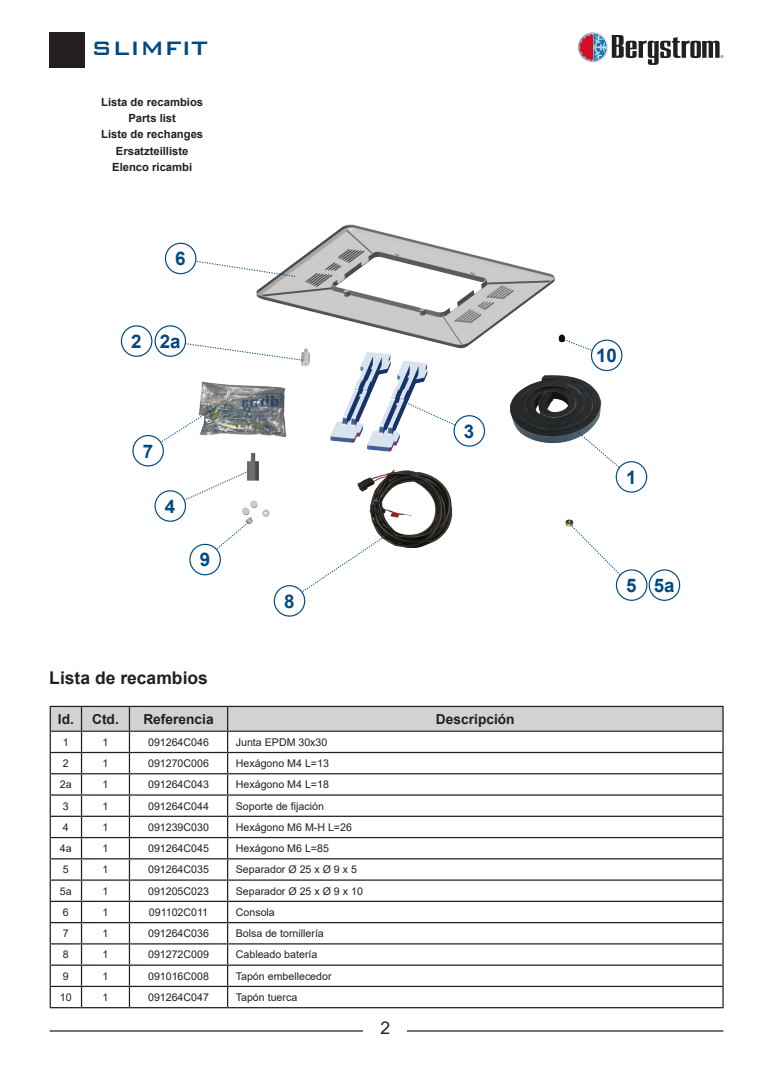
<style>
.page{position:relative;width:773px;height:1081px;background:#fff}
.page>*{position:absolute;margin:0;border:0;box-sizing:border-box;transform-origin:0 0}
.t1{font:500 26px "Bank Gothic BT";color:#004a7f}
.t2{font:700 18.75px "Arial";color:#004a7f}
.t3{font:700 17.5px "Arial";color:#231f20}
.t4{font:17.5px "Arial";color:#231f20}
.t5{font:700 13.75px "Arial";color:#231f20}
.t6{font:700 11.25px "Arial";color:#231f20}
.t7{font:10.62px "Arial";color:#231f20}
</style>
<div class="page">
<hr style="left:50px;top:1030px;width:673px;height:1px;background:#231f20">
<div style="left:363px;top:1021px;width:44px;height:19px;background:#fff"></div>
<svg style="left:578px;top:32px;width:30px;height:30px"></svg>
<svg style="left:579px;top:34px;width:144px;height:31px"></svg>
<div style="left:50px;top:32px;width:35px;height:35px;background:#231f20"></div>
<hr style="left:50px;top:1007px;width:31px;height:1px;background:#231f20">
<hr style="left:81px;top:1007px;width:48px;height:1px;background:#231f20">
<hr style="left:129px;top:1007px;width:98px;height:1px;background:#231f20">
<hr style="left:227px;top:1007px;width:496px;height:1px;background:#231f20">
<svg style="left:50px;top:706px;width:673px;height:301px"></svg>
<hr style="left:51px;top:730px;width:30px;height:2px;background:#231f20">
<hr style="left:81px;top:730px;width:48px;height:2px;background:#231f20">
<hr style="left:129px;top:730px;width:98px;height:2px;background:#231f20">
<hr style="left:227px;top:730px;width:495px;height:2px;background:#231f20">
<img style="left:177px;top:224px;width:447px;height:348px">
<svg style="left:179px;top:258px;width:116px;height:19px"></svg>
<div style="left:165px;top:243px;width:31px;height:31px;background:#fff;border-radius:50%"></div>
<div style="left:165px;top:243px;width:31px;height:31px;border:1px solid #004a7f;border-radius:50%"></div>
<svg style="left:152px;top:405px;width:67px;height:47px"></svg>
<svg style="left:174px;top:341px;width:129px;height:20px"></svg>
<svg style="left:174px;top:470px;width:75px;height:37px"></svg>
<div style="left:133px;top:435px;width:30px;height:31px;background:#fff;border-radius:50%"></div>
<div style="left:132px;top:435px;width:32px;height:31px;border:1px solid #004a7f;border-radius:50%"></div>
<div style="left:155px;top:326px;width:30px;height:30px;background:#fff;border-radius:50%"></div>
<div style="left:154px;top:325px;width:32px;height:32px;border:1px solid #004a7f;border-radius:50%"></div>
<div style="left:121px;top:325px;width:31px;height:32px;border:1px solid #004a7f;border-radius:50%"></div>
<div style="left:155px;top:491px;width:30px;height:30px;background:#fff;border-radius:50%"></div>
<div style="left:154px;top:490px;width:32px;height:32px;border:1px solid #004a7f;border-radius:50%"></div>
<svg style="left:568px;top:423px;width:59px;height:55px"></svg>
<div style="left:616px;top:462px;width:30px;height:30px;background:#fff;border-radius:50%"></div>
<div style="left:615px;top:461px;width:32px;height:32px;border:1px solid #004a7f;border-radius:50%"></div>
<svg style="left:569px;top:524px;width:55px;height:54px"></svg>
<div style="left:616px;top:570px;width:30px;height:30px;background:#fff;border-radius:50%"></div>
<div style="left:615px;top:569px;width:32px;height:32px;border:1px solid #004a7f;border-radius:50%"></div>
<div style="left:648px;top:569px;width:32px;height:32px;border:1px solid #004a7f;border-radius:50%"></div>
<svg style="left:203px;top:522px;width:46px;height:38px"></svg>
<svg style="left:287px;top:534px;width:100px;height:68px"></svg>
<div style="left:190px;top:544px;width:30px;height:31px;background:#fff;border-radius:50%"></div>
<div style="left:189px;top:544px;width:32px;height:31px;border:1px solid #004a7f;border-radius:50%"></div>
<div style="left:274px;top:586px;width:30px;height:30px;background:#fff;border-radius:50%"></div>
<div style="left:274px;top:585px;width:31px;height:32px;border:1px solid #004a7f;border-radius:50%"></div>
<svg style="left:405px;top:402px;width:64px;height:30px"></svg>
<div style="left:454px;top:416px;width:30px;height:30px;background:#fff;border-radius:50%"></div>
<div style="left:453px;top:415px;width:32px;height:32px;border:1px solid #004a7f;border-radius:50%"></div>
<svg style="left:563px;top:339px;width:39px;height:17px"></svg>
<div style="left:591px;top:340px;width:30px;height:30px;background:#fff;border-radius:50%"></div>
<div style="left:590px;top:339px;width:32px;height:32px;border:1px solid #004a7f;border-radius:50%"></div>
<h1 class="t1" style="left:91px;top:34px;width:118px">SLIMFIT</h1>
<p class="t6" style="left:101px;top:94px;width:103px">Lista de recambios</p>
<p class="t6" style="left:128px;top:110px;width:49px">Parts list</p>
<p class="t6" style="left:101px;top:127px;width:103px">Liste de rechanges</p>
<p class="t6" style="left:116px;top:143px;width:74px">Ersatzteilliste</p>
<p class="t6" style="left:112px;top:159px;width:82px">Elenco ricambi</p>
<p class="t2" style="left:175px;top:245px;width:12px">6</p>
<p class="t2" style="left:131px;top:328px;width:12px">2</p>
<p class="t2" style="left:160px;top:328px;width:22px">2a</p>
<p class="t2" style="left:143px;top:438px;width:12px">7</p>
<p class="t2" style="left:165px;top:493px;width:12px">4</p>
<p class="t2" style="left:200px;top:546px;width:12px">9</p>
<p class="t2" style="left:284px;top:588px;width:12px">8</p>
<p class="t2" style="left:464px;top:418px;width:12px">3</p>
<p class="t3" style="left:49px;top:665px;width:160px">Lista de recambios</p>
<p class="t5" style="left:58px;top:709px;width:18px">Id.</p>
<p class="t5" style="left:92px;top:709px;width:28px">Ctd.</p>
<p class="t5" style="left:143px;top:709px;width:72px">Referencia</p>
<p class="t5" style="left:436px;top:709px;width:80px">Descripción</p>
<p class="t7" style="left:63px;top:734px;width:7px">1</p>
<p class="t7" style="left:102px;top:734px;width:7px">1</p>
<p class="t7" style="left:148px;top:734px;width:62px">091264C046</p>
<p class="t7" style="left:236px;top:734px;width:93px">Junta EPDM 30x30</p>
<p class="t7" style="left:63px;top:756px;width:7px">2</p>
<p class="t7" style="left:102px;top:756px;width:7px">1</p>
<p class="t7" style="left:148px;top:756px;width:62px">091270C006</p>
<p class="t7" style="left:236px;top:756px;width:95px">Hexágono M4 L=13</p>
<p class="t7" style="left:60px;top:777px;width:13px">2a</p>
<p class="t7" style="left:102px;top:777px;width:7px">1</p>
<p class="t7" style="left:148px;top:777px;width:62px">091264C043</p>
<p class="t7" style="left:236px;top:777px;width:95px">Hexágono M4 L=18</p>
<p class="t7" style="left:63px;top:798px;width:7px">3</p>
<p class="t7" style="left:102px;top:798px;width:7px">1</p>
<p class="t7" style="left:148px;top:798px;width:62px">091264C044</p>
<p class="t7" style="left:236px;top:798px;width:89px">Soporte de fijación</p>
<p class="t7" style="left:63px;top:820px;width:7px">4</p>
<p class="t7" style="left:102px;top:820px;width:7px">1</p>
<p class="t7" style="left:148px;top:820px;width:62px">091239C030</p>
<p class="t7" style="left:236px;top:820px;width:118px">Hexágono M6 M-H L=26</p>
<p class="t7" style="left:60px;top:841px;width:13px">4a</p>
<p class="t7" style="left:102px;top:841px;width:7px">1</p>
<p class="t7" style="left:148px;top:841px;width:62px">091264C045</p>
<p class="t7" style="left:236px;top:841px;width:95px">Hexágono M6 L=85</p>
<p class="t7" style="left:63px;top:862px;width:7px">5</p>
<p class="t7" style="left:102px;top:862px;width:7px">1</p>
<p class="t7" style="left:148px;top:862px;width:62px">091264C035</p>
<p class="t7" style="left:236px;top:862px;width:123px">Separador Ø 25 x Ø 9 x 5</p>
<p class="t7" style="left:60px;top:883px;width:13px">5a</p>
<p class="t7" style="left:102px;top:883px;width:7px">1</p>
<p class="t7" style="left:148px;top:883px;width:62px">091205C023</p>
<p class="t7" style="left:236px;top:883px;width:128px">Separador Ø 25 x Ø 9 x 10</p>
<p class="t7" style="left:63px;top:905px;width:7px">6</p>
<p class="t7" style="left:102px;top:905px;width:7px">1</p>
<p class="t7" style="left:149px;top:905px;width:61px">091102C011</p>
<p class="t7" style="left:236px;top:905px;width:40px">Consola</p>
<p class="t7" style="left:63px;top:926px;width:7px">7</p>
<p class="t7" style="left:102px;top:926px;width:7px">1</p>
<p class="t7" style="left:148px;top:926px;width:62px">091264C036</p>
<p class="t7" style="left:236px;top:926px;width:89px">Bolsa de tornillería</p>
<p class="t7" style="left:63px;top:947px;width:7px">8</p>
<p class="t7" style="left:102px;top:947px;width:7px">1</p>
<p class="t7" style="left:148px;top:947px;width:62px">091272C009</p>
<p class="t7" style="left:236px;top:947px;width:83px">Cableado batería</p>
<p class="t7" style="left:63px;top:968px;width:7px">9</p>
<p class="t7" style="left:102px;top:968px;width:7px">1</p>
<p class="t7" style="left:148px;top:968px;width:62px">091016C008</p>
<p class="t7" style="left:236px;top:968px;width:97px">Tapón embellecedor</p>
<p class="t7" style="left:60px;top:990px;width:13px">10</p>
<p class="t7" style="left:102px;top:990px;width:7px">1</p>
<p class="t7" style="left:148px;top:990px;width:62px">091264C047</p>
<p class="t7" style="left:236px;top:990px;width:63px">Tapón tuerca</p>
<h3 class="t4" style="left:380px;top:1016px;width:11px">2</h3>
<p class="t2" style="left:596px;top:342px;width:22px">10</p>
<p class="t2" style="left:626px;top:464px;width:12px">1</p>
<p class="t2" style="left:626px;top:572px;width:12px">5</p>
<p class="t2" style="left:653px;top:572px;width:22px">5a</p>
</div>
